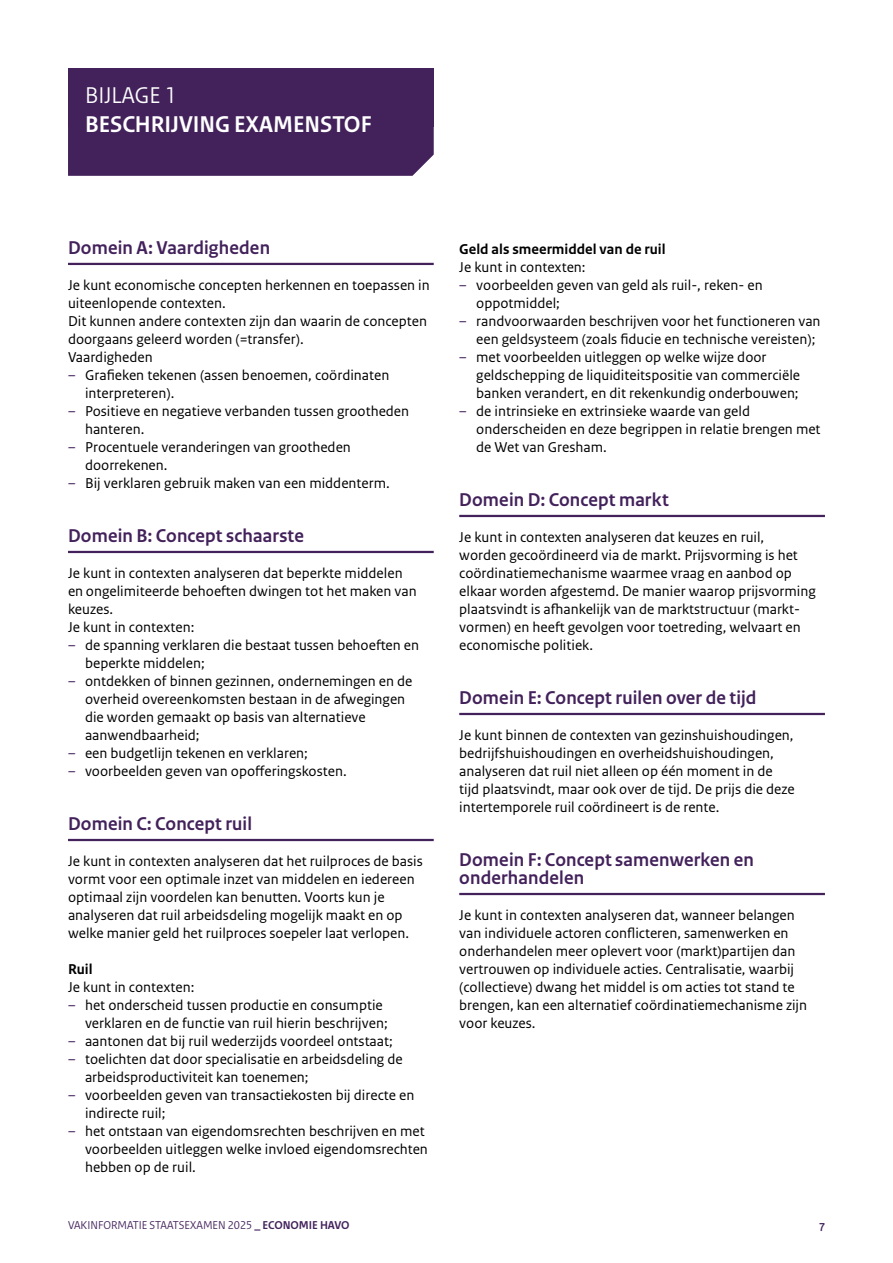
<style>
.page{position:relative;width:893px;height:1263px;background:#fff}
.page>*{position:absolute;margin:0;border:0;box-sizing:border-box;transform-origin:0 0}
.H3_bijlagekop-1b{font:700 24px "Rijksoverheid Sans Heading";color:#fff}
.H2_bijlagekop-1a{font:24px "Rijksoverheid Sans Heading";color:#fff}
.H4_subkop_met_lijn{font:700 19.5px/18px "Rijksoverheid Sans Heading";letter-spacing:.01em;color:#43225b}
.P_plat{font:15px/18px "Rijksoverheid Sans Text";color:#000}
.H5_tussenkop{font:700 15px "Rijksoverheid Sans Text";color:#000}
.t1{font:12px "Rijksoverheid Sans Heading";color:#43225b}
.t2{font:700 12px "Rijksoverheid Sans Heading";color:#43225b}
.s1{color:#43225b}
.s2{font-weight:700}
</style>
<div class="page">
<div style="left:68px;top:68px;width:366px;height:58px;background:#43225b"></div>
<div style="left:68px;top:126px;width:366px;height:50px;background:#43225b"></div>
<hr style="left:68px;top:263px;width:366px;height:2px;background:#43225b">
<hr style="left:68px;top:551px;width:366px;height:2px;background:#43225b">
<hr style="left:68px;top:839px;width:366px;height:2px;background:#43225b">
<hr style="left:459px;top:515px;width:366px;height:2px;background:#43225b">
<hr style="left:459px;top:713px;width:366px;height:2px;background:#43225b">
<hr style="left:459px;top:893px;width:366px;height:2px;background:#43225b">
<h2 class="H2_bijlagekop-1a" style="left:85px;top:81px;width:93px">BIJLAGE 1</h2>
<h3 class="H3_bijlagekop-1b" style="left:85px;top:110px;width:288px">BESCHRIJVING EXAMENSTOF</h3>
<h4 class="H4_subkop_met_lijn" style="left:68px;top:239px;width:204px">Domein A: Vaardigheden</h4>
<p class="P_plat" style="left:68px;top:277px;width:363px">Je kunt economische concepten herkennen en toepassen in uiteenlopende contexten.</p>
<p class="P_plat" style="left:68px;top:313px;width:361px">Dit kunnen andere contexten zijn dan waarin de concepten doorgaans geleerd worden (=transfer).</p>
<p class="P_plat" style="left:68px;top:349px;width:86px">Vaardigheden</p>
<p class="P_plat" style="left:85px;top:367px;width:306px;text-indent:-17px"><span class="s1">–</span> Grafieken tekenen (assen benoemen, coördinaten interpreteren).</p>
<p class="P_plat" style="left:85px;top:403px;width:326px;text-indent:-17px"><span class="s1">–</span> Positieve en negatieve verbanden tussen grootheden hanteren.</p>
<p class="P_plat" style="left:85px;top:439px;width:267px;text-indent:-17px"><span class="s1">–</span> Procentuele veranderingen van grootheden doorrekenen.</p>
<p class="P_plat" style="left:68px;top:475px;width:323px"><span class="s1">–</span> Bij verklaren gebruik maken van een middenterm.</p>
<h4 class="H4_subkop_met_lijn" style="left:68px;top:527px;width:237px">Domein B: Concept schaarste</h4>
<p class="P_plat" style="left:68px;top:565px;width:350px">Je kunt in contexten analyseren dat beperkte middelen en ongelimiteerde behoeften dwingen tot het maken van keuzes.</p>
<p class="P_plat" style="left:68px;top:619px;width:128px">Je kunt in contexten:</p>
<p class="P_plat" style="left:85px;top:637px;width:336px;text-indent:-17px"><span class="s1">–</span> de spanning verklaren die bestaat tussen behoeften en beperkte middelen;</p>
<p class="P_plat" style="left:85px;top:673px;width:329px;text-indent:-17px"><span class="s1">–</span> ontdekken of binnen gezinnen, ondernemingen en de overheid overeenkomsten bestaan in de afwegingen die worden gemaakt op basis van alternatieve aanwendbaarheid;</p>
<p class="P_plat" style="left:68px;top:745px;width:241px"><span class="s1">–</span> een budgetlijn tekenen en verklaren;</p>
<p class="P_plat" style="left:68px;top:763px;width:280px"><span class="s1">–</span> voorbeelden geven van opofferingskosten.</p>
<h4 class="H4_subkop_met_lijn" style="left:68px;top:815px;width:186px">Domein C: Concept ruil</h4>
<p class="P_plat" style="left:68px;top:853px;width:356px">Je kunt in contexten analyseren dat het ruilproces de basis vormt voor een optimale inzet van middelen en iedereen optimaal zijn voordelen kan benutten. Voorts kun je analyseren dat ruil arbeidsdeling mogelijk maakt en op welke manier geld het ruilproces soepeler laat verlopen.</p>
<h5 class="H5_tussenkop" style="left:68px;top:961px;width:26px">Ruil</h5>
<p class="P_plat" style="left:68px;top:979px;width:128px">Je kunt in contexten:</p>
<p class="P_plat" style="left:85px;top:997px;width:304px;text-indent:-17px"><span class="s1">–</span> het onderscheid tussen productie en consumptie verklaren en de functie van ruil hierin beschrijven;</p>
<p class="P_plat" style="left:68px;top:1033px;width:326px"><span class="s1">–</span> aantonen dat bij ruil wederzijds voordeel ontstaat;</p>
<p class="P_plat" style="left:85px;top:1051px;width:319px;text-indent:-17px"><span class="s1">–</span> toelichten dat door specialisatie en arbeidsdeling de arbeidsproductiviteit kan toenemen;</p>
<p class="P_plat" style="left:85px;top:1087px;width:331px;text-indent:-17px"><span class="s1">–</span> voorbeelden geven van transactiekosten bij directe en indirecte ruil;</p>
<p class="P_plat" style="left:85px;top:1123px;width:344px;text-indent:-17px"><span class="s1">–</span> het ontstaan van eigendomsrechten beschrijven en met voorbeelden uitleggen welke invloed eigendomsrechten hebben op de ruil.</p>
<h5 class="H5_tussenkop" style="left:459px;top:241px;width:208px">Geld als smeermiddel van de ruil</h5>
<p class="P_plat" style="left:459px;top:259px;width:128px">Je kunt in contexten:</p>
<p class="P_plat" style="left:476px;top:277px;width:288px;text-indent:-17px"><span class="s1">–</span> voorbeelden geven van geld als ruil-, reken- en oppotmiddel;</p>
<p class="P_plat" style="left:476px;top:313px;width:346px;text-indent:-17px"><span class="s1">–</span> randvoorwaarden beschrijven voor het functioneren van een geldsysteem (zoals fiducie en technische vereisten);</p>
<p class="P_plat" style="left:476px;top:349px;width:325px;text-indent:-17px"><span class="s1">–</span> met voorbeelden uitleggen op welke wijze door geldschepping de liquiditeitspositie van commerciële banken verandert, en dit rekenkundig onderbouwen;</p>
<p class="P_plat" style="left:476px;top:403px;width:346px;text-indent:-17px"><span class="s1">–</span> de intrinsieke en extrinsieke waarde van geld onderscheiden en deze begrippen in relatie brengen met de Wet van Gresham.</p>
<h4 class="H4_subkop_met_lijn" style="left:459px;top:491px;width:211px">Domein D: Concept markt</h4>
<p class="P_plat" style="left:459px;top:529px;width:358px">Je kunt in contexten analyseren dat keuzes en ruil,<br>worden gecoördineerd via de markt. Prijsvorming is het coördinatiemechanisme waarmee vraag en aanbod op elkaar worden afgestemd. De manier waarop prijsvorming plaatsvindt is afhankelijk van de marktstructuur (markt&shy;vormen) en heeft gevolgen voor toetreding, welvaart en economische politiek.</p>
<h4 class="H4_subkop_met_lijn" style="left:459px;top:689px;width:299px">Domein E: Concept ruilen over de tijd</h4>
<p class="P_plat" style="left:459px;top:727px;width:337px">Je kunt binnen de contexten van gezinshuishoudingen, bedrijfshuishoudingen en overheidshuishoudingen, analyseren dat ruil niet alleen op één moment in de tijd plaatsvindt, maar ook over de tijd. De prijs die deze intertemporele ruil coördineert is de rente.</p>
<h4 class="H4_subkop_met_lijn" style="left:459px;top:851px;width:296px">Domein F: Concept samenwerken en onderhandelen</h4>
<p class="P_plat" style="left:459px;top:907px;width:349px">Je kunt in contexten analyseren dat, wanneer belangen van individuele actoren conflicteren, samenwerken en onderhandelen meer oplevert voor (markt)partijen dan vertrouwen op individuele acties. Centralisatie, waarbij (collectieve) dwang het middel is om acties tot stand te brengen, kan een alternatief coördinatiemechanisme zijn voor keuzes.</p>
<p class="t1" style="left:68px;top:1218px;width:283px">VAKINFORMATIE STAATSEXAMEN 2025 <span class="s2">_ ECONOMIE HAVO</span></p>
<p class="t2" style="left:819px;top:1219px;width:7px">7</p>
</div>
